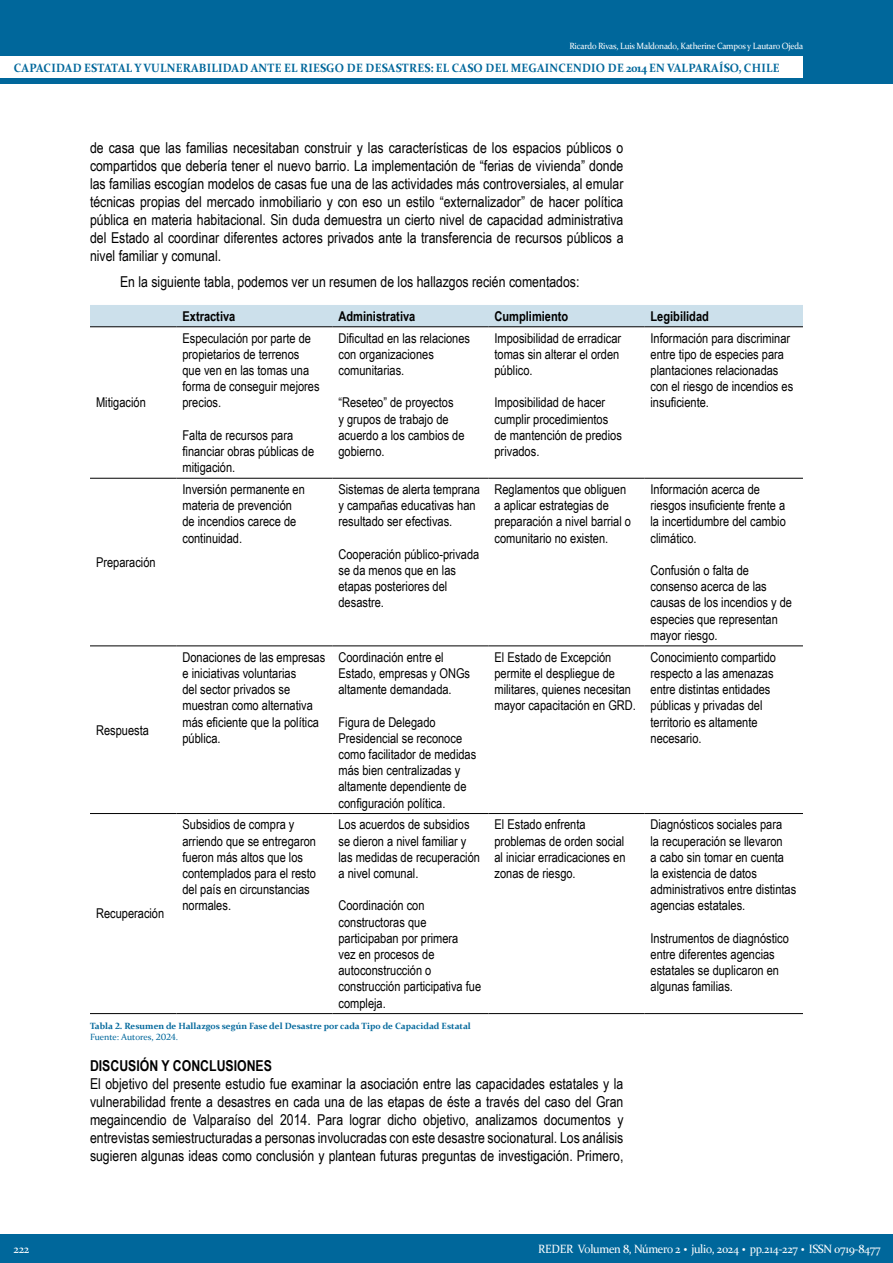
<style>
.page{position:relative;width:893px;height:1263px;background:#fff}
.page>*{position:absolute;margin:0;border:0;box-sizing:border-box;transform-origin:0 0}
.Cuerpo{font:15px/18px "Arial Narrow";color:#000;text-align:justify}
.Cuerpo_PRIMER_PÁRRAF{font:15px/18px "Arial Narrow";color:#000;text-align:justify}
.Subtítulos{font:700 15px "Arial Narrow";color:#000}
.Tablas{font:13.5px/16.2px "Arial Narrow";color:#000}
.Tablas_header{font:700 13.5px "Arial Narrow";color:#000}
.t1{font:700 12px "Constantia";letter-spacing:.02em;color:#00679b;scale:.95 1}
.t2{font:12px "Constantia";letter-spacing:-.025em;color:#fff;scale:.95 1}
.Pie_de_foto{font:700 9px "Constantia";color:#00679b}
.t3{font:9px "Constantia";letter-spacing:-.025em;color:#fff;scale:.95 1}
.Pie_de_foto-2{font:9px "Constantia";color:#00679b}
.s1{font-weight:700;font-size:18px}
</style>
<div class="page">
<div style="left:90px;top:305px;width:713px;height:21px;background:#cce0eb"></div>
<hr style="left:90px;top:326px;width:86px;height:1px;background:#000">
<hr style="left:176px;top:326px;width:156px;height:1px;background:#000">
<hr style="left:332px;top:326px;width:156px;height:1px;background:#000">
<hr style="left:488px;top:326px;width:156px;height:1px;background:#000">
<hr style="left:644px;top:326px;width:159px;height:1px;background:#000">
<hr style="left:90px;top:478px;width:86px;height:1px;background:#000">
<hr style="left:176px;top:478px;width:156px;height:1px;background:#000">
<hr style="left:332px;top:478px;width:156px;height:1px;background:#000">
<hr style="left:488px;top:478px;width:156px;height:1px;background:#000">
<hr style="left:644px;top:478px;width:159px;height:1px;background:#000">
<hr style="left:90px;top:646px;width:86px;height:1px;background:#000">
<hr style="left:176px;top:646px;width:156px;height:1px;background:#000">
<hr style="left:332px;top:646px;width:156px;height:1px;background:#000">
<hr style="left:488px;top:646px;width:156px;height:1px;background:#000">
<hr style="left:644px;top:646px;width:159px;height:1px;background:#000">
<hr style="left:90px;top:813px;width:86px;height:1px;background:#000">
<hr style="left:176px;top:813px;width:156px;height:1px;background:#000">
<hr style="left:332px;top:813px;width:156px;height:1px;background:#000">
<hr style="left:488px;top:813px;width:156px;height:1px;background:#000">
<hr style="left:644px;top:813px;width:159px;height:1px;background:#000">
<hr style="left:90px;top:1013px;width:86px;height:1px;background:#000">
<hr style="left:176px;top:1013px;width:156px;height:1px;background:#000">
<hr style="left:332px;top:1013px;width:156px;height:1px;background:#000">
<hr style="left:488px;top:1013px;width:156px;height:1px;background:#000">
<hr style="left:644px;top:1013px;width:159px;height:1px;background:#000">
<div style="left:0;top:0;width:893px;height:84px;background:#00679b"></div>
<div style="left:0;top:56px;width:803px;height:22px;background:#fff"></div>
<div style="left:0;top:1234px;width:893px;height:29px;background:#00679b"></div>
<p class="t3" style="left:569px;top:40px;width:248px">Ricardo Rivas, Luis Maldonado, Katherine Campos y Lautaro Ojeda</p>
<p class="t1" style="left:14px;top:59px;width:808px">CAPACIDAD ESTATAL Y VULNERABILIDAD ANTE EL RIESGO DE DESASTRES: EL CASO DEL MEGAINCENDIO DE 2014 EN VALPARAÍSO, CHILE</p>
<p class="Cuerpo" style="left:90px;top:139px;width:535px">de casa que las familias necesitaban construir y las características de los espacios públicos o compartidos que debería tener el nuevo barrio. La implementación de “ferias de vivienda” donde las familias escogían modelos de casas fue una de las actividades más controversiales, al emular técnicas propias del mercado inmobiliario y con eso un estilo “externalizador” de hacer política pública en materia habitacional. Sin duda demuestra un cierto nivel de capacidad administrativa del Estado al coordinar diferentes actores privados ante la transferencia de recursos públicos a nivel familiar y comunal.</p>
<p class="Cuerpo" style="left:120px;top:272px;width:461px">En la siguiente tabla, podemos ver un resumen de los hallazgos recién comentados:</p>
<p class="Tablas_header" style="left:182px;top:306px;width:54px">Extractiva</p>
<p class="Tablas_header" style="left:338px;top:306px;width:78px">Administrativa</p>
<p class="Tablas_header" style="left:494px;top:306px;width:75px">Cumplimiento</p>
<p class="Tablas_header" style="left:650px;top:306px;width:60px">Legibilidad</p>
<p class="Tablas" style="left:96px;top:394px;width:51px">Mitigación</p>
<p class="Tablas" style="left:96px;top:554px;width:61px">Preparación</p>
<p class="Tablas" style="left:96px;top:721px;width:54px">Respuesta</p>
<p class="Tablas" style="left:96px;top:905px;width:70px">Recuperación</p>
<p class="Tablas" style="left:182px;top:329px;width:139px">Especulación por parte de propietarios de terrenos que ven en las tomas una forma de conseguir mejores precios.</p>
<p class="Tablas" style="left:182px;top:426px;width:133px">Falta de recursos para financiar obras públicas de mitigación.</p>
<p class="Tablas" style="left:338px;top:329px;width:133px">Dificultad en las relaciones con organizaciones comunitarias.</p>
<p class="Tablas" style="left:338px;top:394px;width:128px">“Reseteo” de proyectos<br>y grupos de trabajo de acuerdo a los cambios de gobierno.</p>
<p class="Tablas" style="left:182px;top:481px;width:124px">Inversión permanente en materia de prevención de incendios carece de continuidad.</p>
<p class="Tablas" style="left:338px;top:481px;width:143px">Sistemas de alerta temprana y campañas educativas han resultado ser efectivas.</p>
<p class="Tablas" style="left:338px;top:545px;width:142px">Cooperación público-privada se da menos que en las etapas posteriores del desastre.</p>
<p class="Tablas" style="left:182px;top:648px;width:144px">Donaciones de las empresas e iniciativas voluntarias<br>del sector privados se muestran como alternativa más eficiente que la política pública.</p>
<p class="Tablas" style="left:338px;top:648px;width:133px">Coordinación entre el<br>Estado, empresas y ONGs altamente demandada.</p>
<p class="Tablas" style="left:338px;top:713px;width:139px">Figura de Delegado<br>Presidencial se reconoce como facilitador de medidas más bien centralizadas y altamente dependiente de configuración política.</p>
<p class="Tablas" style="left:182px;top:816px;width:135px">Subsidios de compra y arriendo que se entregaron fueron más altos que los contemplados para el resto del país en circunstancias normales.</p>
<p class="Tablas" style="left:338px;top:816px;width:143px">Los acuerdos de subsidios se dieron a nivel familiar y las medidas de recuperación a nivel comunal.</p>
<p class="Tablas" style="left:338px;top:897px;width:144px">Coordinación con constructoras que participaban por primera<br>vez en procesos de autoconstrucción o construcción participativa fue compleja.</p>
<p class="Tablas" style="left:494px;top:329px;width:128px">Imposibilidad de erradicar tomas sin alterar el orden público.</p>
<p class="Tablas" style="left:494px;top:394px;width:129px">Imposibilidad de hacer cumplir procedimientos de mantención de predios privados.</p>
<p class="Tablas" style="left:650px;top:329px;width:144px">Información para discriminar entre tipo de especies para plantaciones relacionadas con el riesgo de incendios es insuficiente.</p>
<p class="Tablas" style="left:494px;top:481px;width:138px">Reglamentos que obliguen a aplicar estrategias de preparación a nivel barrial o comunitario no existen.</p>
<p class="Tablas" style="left:650px;top:481px;width:137px">Información acerca de riesgos insuficiente frente a la incertidumbre del cambio climático.</p>
<p class="Tablas" style="left:650px;top:562px;width:143px">Confusión o falta de consenso acerca de las causas de los incendios y de especies que representan mayor riesgo.</p>
<p class="Tablas" style="left:494px;top:648px;width:143px">El Estado de Excepción permite el despliegue de militares, quienes necesitan mayor capacitación en GRD.</p>
<p class="Tablas" style="left:650px;top:648px;width:127px">Conocimiento compartido respecto a las amenazas entre distintas entidades públicas y privadas del territorio es altamente necesario.</p>
<p class="Tablas" style="left:494px;top:816px;width:133px">El Estado enfrenta problemas de orden social al iniciar erradicaciones en zonas de riesgo.</p>
<p class="Tablas" style="left:650px;top:816px;width:147px">Diagnósticos sociales para<br>la recuperación se llevaron<br>a cabo sin tomar en cuenta<br>la existencia de datos administrativos entre distintas agencias estatales.</p>
<p class="Tablas" style="left:650px;top:929px;width:140px">Instrumentos de diagnóstico entre diferentes agencias estatales se duplicaron en algunas familias.</p>
<p class="Pie_de_foto" style="left:90px;top:1020px;width:382px">Tabla 2. Resumen de Hallazgos según Fase del Desastre por cada Tipo de Capacidad Estatal</p>
<p class="Pie_de_foto-2" style="left:90px;top:1031px;width:90px">Fuente: Autores, 2024.</p>
<p class="Subtítulos" style="left:90px;top:1054px;width:184px">DISCUSIÓN Y CONCLUSIONES</p>
<p class="Cuerpo_PRIMER_PÁRRAF" style="left:90px;top:1074px;width:535px">El objetivo del presente estudio fue examinar la asociación entre las capacidades estatales y la vulnerabilidad frente a desastres en cada una de las etapas de éste a través del caso del Gran megaincendio de Valparaíso del 2014. Para lograr dicho objetivo, analizamos documentos y entrevistas semiestructuradas a personas involucradas con este desastre socionatural. Los análisis sugieren algunas ideas como conclusión y plantean futuras preguntas de investigación. Primero,</p>
<p class="t2" style="left:14px;top:1241px;width:18px">222</p>
<p class="t2" style="left:538px;top:1240px;width:362px">REDER Volumen 8, Número 2 <span class="s1">·</span> julio, 2024 <span class="s1">·</span> pp.214-227 <span class="s1">·</span> ISSN 0719-8477</p>
</div>
